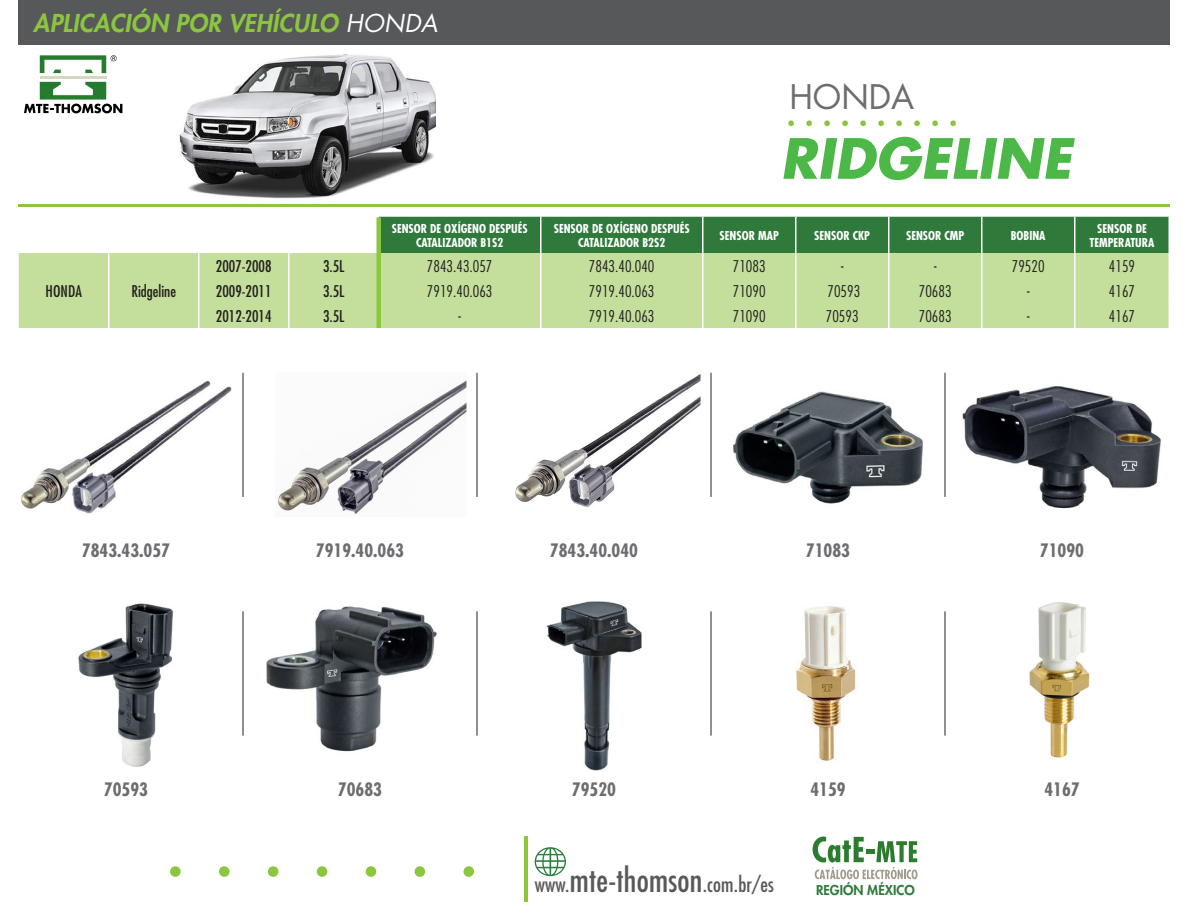
<style>
.page{position:relative;width:1188px;height:918px;background:#fff}
.page>*{position:absolute;margin:0;border:0;box-sizing:border-box;transform-origin:0 0}
.t1{font:italic 700 54px "Futura Std";color:#4cb848}
.t2{font:33px "Futura Std";color:#6c6d70}
.t3{font:italic 800 24px "Futura Std";letter-spacing:.01em;color:#8bc63e}
.t4{font:condensed 20.85px "Futura";letter-spacing:.01em;color:#58595b}
.t5{font:700 condensed 18px "Futura Std";color:#6c6d70}
.Numner_part_Title{font:300 condensed 15.75px "Futura Std";color:#231f20}
.Car_Specs{font:condensed 15.75px "Futura Std";color:#231f20}
.t6{font:800 13.2px "Futura Std";color:#2f7a3b}
.Parte_WhiteTitle{font:700 condensed 12px/14.4px "Futura Std";color:#fff;text-align:center}
.s1{font-weight:400;color:#fff}
.s2{font-size:32.1px}
</style>
<div class="page">
<img style="left:179px;top:54px;width:256px;height:164px">
<div style="left:18px;top:0;width:1152px;height:45px;background:#57585a"></div>
<div style="left:38px;top:54px;width:70px;height:47px;background:linear-gradient(to right,#fff,#fdfdfb)"></div>
<hr style="left:40px;top:76px;width:66px;height:3px;background:#d8d7c0">
<svg style="left:24px;top:82px;width:98px;height:31px"></svg>
<svg style="left:40px;top:55px;width:77px;height:18px"></svg>
<hr style="left:18px;top:204px;width:1152px;height:3px;background:#8bc63e">
<svg style="left:813px;top:837px;width:105px;height:42px"></svg>
<svg style="left:788px;top:120px;width:6px;height:6px"></svg>
<svg style="left:806px;top:120px;width:6px;height:6px"></svg>
<svg style="left:824px;top:120px;width:6px;height:6px"></svg>
<svg style="left:842px;top:120px;width:6px;height:6px"></svg>
<svg style="left:860px;top:120px;width:6px;height:6px"></svg>
<svg style="left:878px;top:120px;width:6px;height:6px"></svg>
<svg style="left:896px;top:120px;width:6px;height:6px"></svg>
<svg style="left:914px;top:120px;width:6px;height:6px"></svg>
<svg style="left:932px;top:120px;width:6px;height:6px"></svg>
<svg style="left:950px;top:120px;width:6px;height:6px"></svg>
<svg style="left:535px;top:847px;width:31px;height:29px"></svg>
<hr style="left:524px;top:837px;width:3px;height:65px;background:#8bc63e">
<div style="left:463px;top:866px;width:11px;height:11px;background:#8bc63e;border-radius:50%"></div>
<div style="left:415px;top:866px;width:10px;height:11px;background:#8bc63e;border-radius:50%"></div>
<div style="left:366px;top:866px;width:10px;height:11px;background:#8bc63e;border-radius:50%"></div>
<div style="left:317px;top:866px;width:10px;height:11px;background:#8bc63e;border-radius:50%"></div>
<div style="left:268px;top:866px;width:10px;height:11px;background:#8bc63e;border-radius:50%"></div>
<div style="left:219px;top:866px;width:11px;height:11px;background:#8bc63e;border-radius:50%"></div>
<div style="left:170px;top:866px;width:11px;height:11px;background:#8bc63e;border-radius:50%"></div>
<div style="left:19px;top:253px;width:357px;height:75px;background:#c4df9b"></div>
<hr style="left:108px;top:253px;width:2px;height:25px;background:#fff">
<hr style="left:198px;top:253px;width:2px;height:25px;background:#fff">
<hr style="left:288px;top:253px;width:2px;height:25px;background:#fff">
<hr style="left:108px;top:278px;width:2px;height:25px;background:#fff">
<hr style="left:198px;top:278px;width:2px;height:25px;background:#fff">
<hr style="left:288px;top:278px;width:2px;height:25px;background:#fff">
<hr style="left:108px;top:303px;width:2px;height:25px;background:#fff">
<hr style="left:198px;top:303px;width:2px;height:25px;background:#fff">
<hr style="left:288px;top:303px;width:2px;height:25px;background:#fff">
<svg style="left:379px;top:217px;width:789px;height:111px;background:#94be7d"></svg>
<hr style="left:1074px;top:303px;width:2px;height:25px;background:#fff">
<div style="left:376px;top:218px;width:5px;height:35px;background:#8bc63e"></div>
<div style="left:376px;top:253px;width:5px;height:25px;background:#8bc63e"></div>
<div style="left:376px;top:278px;width:5px;height:25px;background:#8bc63e"></div>
<div style="left:376px;top:303px;width:5px;height:25px;background:#8bc63e"></div>
<hr style="left:243px;top:373px;width:1px;height:124px;background:#231f20">
<hr style="left:243px;top:611px;width:1px;height:125px;background:#231f20">
<hr style="left:477px;top:373px;width:1px;height:124px;background:#231f20">
<hr style="left:477px;top:611px;width:1px;height:125px;background:#231f20">
<hr style="left:711px;top:373px;width:1px;height:124px;background:#231f20">
<hr style="left:711px;top:611px;width:1px;height:125px;background:#231f20">
<hr style="left:945px;top:373px;width:1px;height:124px;background:#231f20">
<hr style="left:945px;top:611px;width:1px;height:125px;background:#231f20">
<img style="left:21px;top:381px;width:210px;height:133px">
<img style="left:78px;top:603px;width:95px;height:164px">
<img style="left:277px;top:381px;width:188px;height:133px">
<img style="left:266px;top:606px;width:171px;height:146px">
<img style="left:515px;top:375px;width:184px;height:133px">
<img style="left:546px;top:601px;width:96px;height:170px">
<img style="left:733px;top:391px;width:190px;height:113px">
<img style="left:796px;top:606px;width:60px;height:155px">
<img style="left:1029px;top:602px;width:61px;height:156px">
<img style="left:962px;top:386px;width:199px;height:123px">
<h3 class="t3" style="left:33px;top:8px;width:406px">APLICACIÓN POR VEHÍCULO <span class="s1">HONDA</span></h3>
<p class="t2" style="left:789px;top:76px;width:126px">HONDA</p>
<p class="t1" style="left:780px;top:123px;width:293px">RIDGELINE</p>
<p class="Car_Specs" style="left:46px;top:282px;width:38px">HONDA</p>
<p class="Car_Specs" style="left:131px;top:282px;width:46px">Ridgeline</p>
<p class="Parte_WhiteTitle" style="left:392px;top:221px;width:137px">SENSOR DE OXÍGENO DESPUÉS<br>CATALIZADOR B1S2</p>
<p class="Parte_WhiteTitle" style="left:554px;top:221px;width:137px">SENSOR DE OXÍGENO DESPUÉS<br>CATALIZADOR B2S2</p>
<p class="Parte_WhiteTitle" style="left:720px;top:228px;width:61px">SENSOR MAP</p>
<p class="Parte_WhiteTitle" style="left:814px;top:228px;width:57px">SENSOR CKP</p>
<p class="Parte_WhiteTitle" style="left:906px;top:228px;width:60px">SENSOR CMP</p>
<p class="Parte_WhiteTitle" style="left:1011px;top:228px;width:36px">BOBINA</p>
<p class="Parte_WhiteTitle" style="left:1089px;top:221px;width:67px">SENSOR DE<br>TEMPERATURA</p>
<p class="Car_Specs" style="left:216px;top:257px;width:57px">2007-2008</p>
<p class="Car_Specs" style="left:323px;top:257px;width:23px">3.5L</p>
<p class="Numner_part_Title" style="left:427px;top:257px;width:67px">7843.43.057</p>
<p class="Numner_part_Title" style="left:589px;top:257px;width:67px">7843.40.040</p>
<p class="Numner_part_Title" style="left:733px;top:257px;width:34px">71083</p>
<p class="Numner_part_Title" style="left:841px;top:257px;width:4px">-</p>
<p class="Numner_part_Title" style="left:934px;top:257px;width:4px">-</p>
<p class="Numner_part_Title" style="left:1012px;top:257px;width:34px">79520</p>
<p class="Numner_part_Title" style="left:1109px;top:257px;width:28px">4159</p>
<p class="Car_Specs" style="left:216px;top:282px;width:57px">2009-2011</p>
<p class="Car_Specs" style="left:323px;top:282px;width:23px">3.5L</p>
<p class="Numner_part_Title" style="left:427px;top:282px;width:67px">7919.40.063</p>
<p class="Numner_part_Title" style="left:589px;top:282px;width:67px">7919.40.063</p>
<p class="Numner_part_Title" style="left:733px;top:282px;width:34px">71090</p>
<p class="Numner_part_Title" style="left:828px;top:282px;width:34px">70593</p>
<p class="Numner_part_Title" style="left:919px;top:282px;width:34px">70683</p>
<p class="Numner_part_Title" style="left:1027px;top:282px;width:4px">-</p>
<p class="Numner_part_Title" style="left:1109px;top:282px;width:28px">4167</p>
<p class="Car_Specs" style="left:216px;top:307px;width:57px">2012-2014</p>
<p class="Car_Specs" style="left:323px;top:307px;width:23px">3.5L</p>
<p class="Numner_part_Title" style="left:459px;top:307px;width:4px">-</p>
<p class="Numner_part_Title" style="left:589px;top:307px;width:67px">7919.40.063</p>
<p class="Numner_part_Title" style="left:733px;top:307px;width:34px">71090</p>
<p class="Numner_part_Title" style="left:826px;top:307px;width:34px">70593</p>
<p class="Numner_part_Title" style="left:919px;top:307px;width:34px">70683</p>
<p class="Numner_part_Title" style="left:1027px;top:307px;width:4px">-</p>
<p class="Numner_part_Title" style="left:1109px;top:307px;width:28px">4167</p>
<p class="t5" style="left:82px;top:540px;width:90px">7843.43.057</p>
<p class="t5" style="left:316px;top:540px;width:90px">7919.40.063</p>
<p class="t5" style="left:550px;top:540px;width:90px">7843.40.040</p>
<p class="t5" style="left:806px;top:540px;width:46px">71083</p>
<p class="t5" style="left:1040px;top:540px;width:46px">71090</p>
<p class="t5" style="left:104px;top:778px;width:46px">70593</p>
<p class="t5" style="left:338px;top:778px;width:46px">70683</p>
<p class="t5" style="left:572px;top:778px;width:46px">79520</p>
<p class="t5" style="left:810px;top:778px;width:37px">4159</p>
<p class="t5" style="left:1044px;top:778px;width:37px">4167</p>
<h3 class="t4" style="left:535px;top:872px;width:241px">www.<span class="s2">mte-thomson</span>.com.br/es</h3>
<p class="t6" style="left:816px;top:882px;width:100px">REGIÓN MÉXICO</p>
</div>
